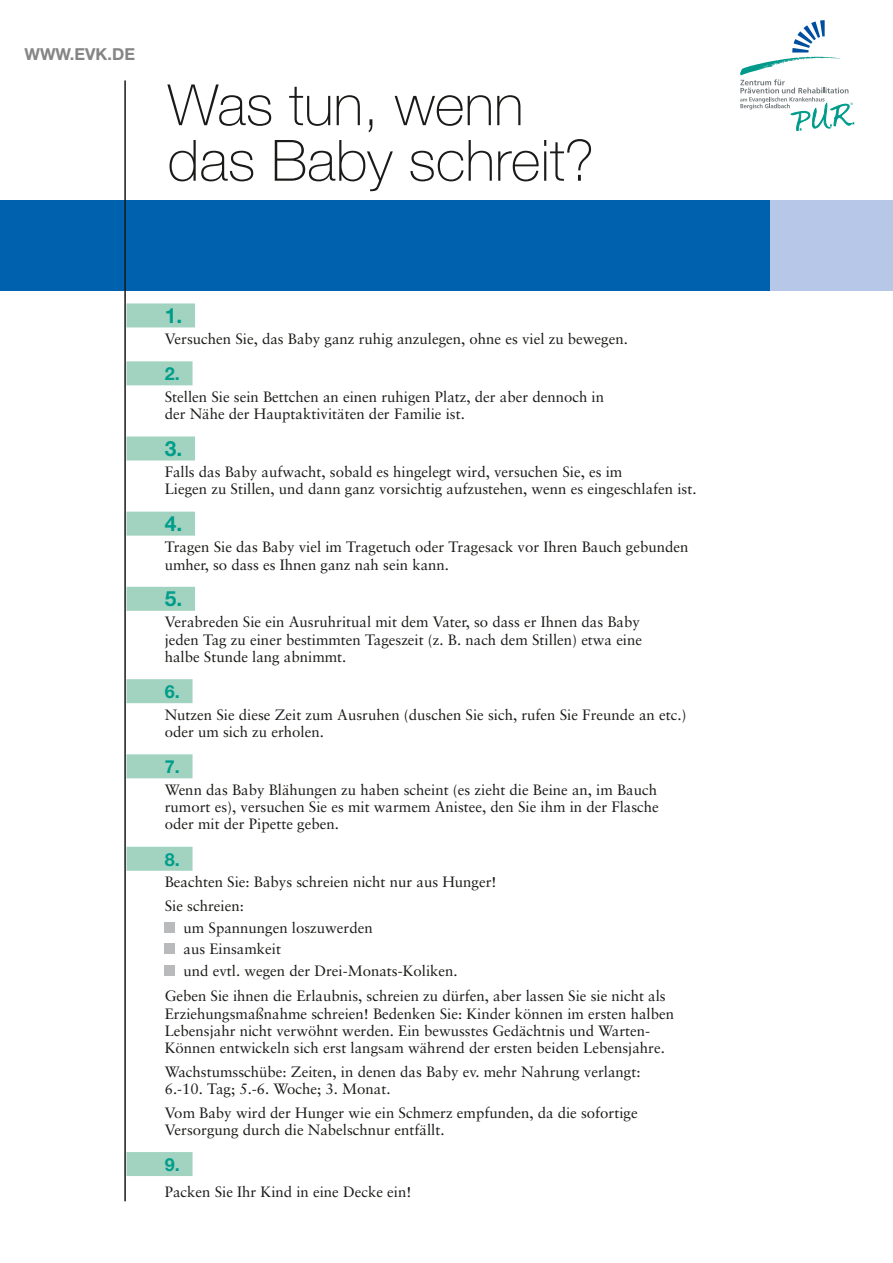
<style>
.page{position:relative;width:893px;height:1263px;background:#fff}
.page>*{position:absolute;margin:0;border:0;box-sizing:border-box;transform-origin:0 0}
.t1{font:100 57px/55.5px "Helvetica Neue";color:#1a1a18}
.t2{font:700 21px "Helvetica Neue";color:#009d8b}
.t3{font:700 18px "Helvetica Neue";color:#009d8b}
.t4{font:700 16.5px "Helvetica Neue";color:#848584}
.t5{font:15px/17.2px "Sabon";color:#1a1a18}
.t6{font:300 3.3px "Frutiger";color:#009d8b}
</style>
<div class="page">
<div style="left:165px;top:200px;width:728px;height:91px;background:#b7c7e8"></div>
<div style="left:126px;top:303px;width:69px;height:24px;background:#a1d3c0"></div>
<div style="left:126px;top:361px;width:67px;height:24px;background:#a1d3c0"></div>
<div style="left:126px;top:436px;width:69px;height:24px;background:#a1d3c0"></div>
<div style="left:126px;top:512px;width:69px;height:24px;background:#a1d3c0"></div>
<div style="left:126px;top:587px;width:69px;height:24px;background:#a1d3c0"></div>
<div style="left:126px;top:679px;width:67px;height:24px;background:#a1d3c0"></div>
<div style="left:126px;top:754px;width:67px;height:24px;background:#a1d3c0"></div>
<div style="left:126px;top:847px;width:67px;height:24px;background:#a1d3c0"></div>
<div style="left:126px;top:1152px;width:67px;height:24px;background:#a1d3c0"></div>
<div style="left:165px;top:922px;width:10px;height:10px;background:#b9babb"></div>
<div style="left:165px;top:943px;width:10px;height:11px;background:#b9babb"></div>
<div style="left:165px;top:965px;width:10px;height:10px;background:#b9babb"></div>
<div style="left:0;top:200px;width:770px;height:91px;background:#0062ae"></div>
<hr style="left:124px;top:80px;width:2px;height:1121px;background:#1a1a18">
<svg style="left:740px;top:20px;width:114px;height:111px"></svg>
<p class="t4" style="left:24px;top:44px;width:112px">WWW.EVK.DE</p>
<h1 class="t1" style="left:168px;top:77px;width:428px">Was tun, wenn das Baby schreit?</h1>
<h2 class="t2" style="left:165px;top:302px;width:19px">1.</h2>
<p class="t5" style="left:165px;top:330px;width:465px">Versuchen Sie, das Baby ganz ruhig anzulegen, ohne es viel zu bewegen.</p>
<p class="t3" style="left:165px;top:363px;width:17px">2.</p>
<p class="t5" style="left:165px;top:388px;width:441px">Stellen Sie sein Bettchen an einen ruhigen Platz, der aber dennoch in der Nähe der Hauptaktivitäten der Familie ist.</p>
<h2 class="t2" style="left:165px;top:435px;width:19px">3.</h2>
<p class="t5" style="left:165px;top:463px;width:533px">Falls das Baby aufwacht, sobald es hingelegt wird, versuchen Sie, es im<br>Liegen zu Stillen, und dann ganz vorsichtig aufzustehen, wenn es eingeschlafen ist.</p>
<h2 class="t2" style="left:165px;top:510px;width:19px">4.</h2>
<p class="t5" style="left:165px;top:538px;width:525px">Tragen Sie das Baby viel im Tragetuch oder Tragesack vor Ihren Bauch gebunden umher, so dass es Ihnen ganz nah sein kann.</p>
<h2 class="t2" style="left:165px;top:585px;width:19px">5.</h2>
<p class="t5" style="left:165px;top:613px;width:479px">Verabreden Sie ein Ausruhritual mit dem Vater, so dass er Ihnen das Baby jeden Tag zu einer bestimmten Tageszeit (z. B. nach dem Stillen) etwa eine halbe Stunde lang abnimmt.</p>
<p class="t3" style="left:165px;top:681px;width:17px">6.</p>
<p class="t5" style="left:165px;top:706px;width:523px">Nutzen Sie diese Zeit zum Ausruhen (duschen Sie sich, rufen Sie Freunde an etc.) oder um sich zu erholen.</p>
<p class="t3" style="left:165px;top:756px;width:17px">7.</p>
<p class="t5" style="left:165px;top:781px;width:496px">Wenn das Baby Blähungen zu haben scheint (es zieht die Beine an, im Bauch rumort es), versuchen Sie es mit warmem Anistee, den Sie ihm in der Flasche oder mit der Pipette geben.</p>
<p class="t3" style="left:165px;top:848px;width:17px">8.</p>
<p class="t5" style="left:165px;top:870px;width:333px;line-height:23.7px">Beachten Sie: Babys schreien nicht nur aus Hunger!<br>Sie schreien:</p>
<p class="t5" style="left:184px;top:916px;width:276px;line-height:21.5px">um Spannungen loszuwerden<br>aus Einsamkeit<br>und evtl. wegen der Drei-Monats-Koliken.</p>
<p class="t5" style="left:165px;top:987px;width:511px">Geben Sie ihnen die Erlaubnis, schreien zu dürfen, aber lassen Sie sie nicht als Erziehungsmaßnahme schreien! Bedenken Sie: Kinder können im ersten halben Lebensjahr nicht verwöhnt werden. Ein bewusstes Gedächtnis und Warten-Können entwickeln sich erst langsam während der ersten beiden Lebensjahre.</p>
<p class="t5" style="left:165px;top:1063px;width:477px">Wachstumsschübe: Zeiten, in denen das Baby ev. mehr Nahrung verlangt:<br>6.-10. Tag; 5.-6. Woche; 3. Monat.</p>
<p class="t5" style="left:165px;top:1103px;width:474px">Vom Baby wird der Hunger wie ein Schmerz empfunden, da die sofortige<br>Versorgung durch die Nabelschnur entfällt.</p>
<p class="t3" style="left:165px;top:1153px;width:17px">9.</p>
<p class="t5" style="left:165px;top:1183px;width:248px">Packen Sie Ihr Kind in eine Decke ein!</p>
<p class="t6" style="left:851px;top:102px;width:4px">®</p>
</div>
